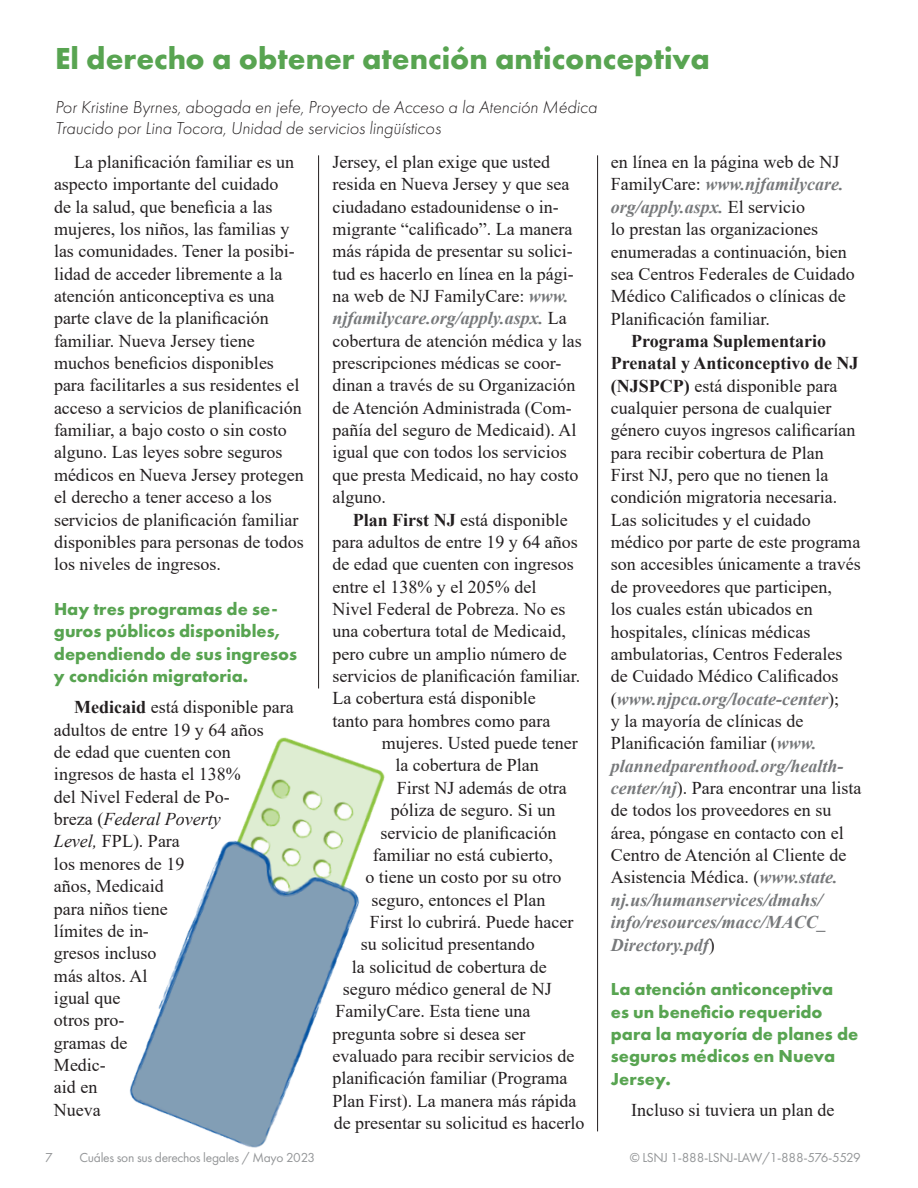
<style>
.page{position:relative;width:918px;height:1188px;background:#fff}
.page>*{position:absolute;margin:0;border:0;box-sizing:border-box;transform-origin:0 0}
.t1{font:700 31.5px "Futura PT";color:#58a451}
.t2{font:18px/22.4px "Times New Roman";color:#231f20}
.t3{font:700 18px/22.4px "Futura PT";color:#58a451}
.t4{font:italic 300 18px/21.6px "Futura PT";color:#231f20}
.t5{font:13.5px "Futura PT";letter-spacing:-.02em;color:#949698}
.s1{font-weight:700}
.s2{font-style:italic}
.s3{font-weight:700;font-style:italic;color:#77797b}
</style>
<div class="page">
<img style="left:129px;top:737px;width:256px;height:411px">
<hr style="left:318px;top:155px;width:1px;height:533px;background:#231f20">
<hr style="left:597px;top:155px;width:1px;height:976px;background:#231f20">
<h1 class="t1" style="left:55px;top:39px;width:656px">El derecho a obtener atención anticonceptiva</h1>
<p class="t4" style="left:55px;top:96px;width:544px">Por Kristine Byrnes, abogada en jefe, Proyecto de Acceso a la Atención Médica<br>Traucido por Lina Tocora, Unidad de servicios lingüísticos</p>
<p class="t2" style="left:54px;top:150px;width:251px;text-indent:20px">La planificación familiar es un aspecto importante del cuidado<br>de la salud, que beneficia a las mujeres, los niños, las familias y las comunidades. Tener la posibi&shy;lidad de acceder libremente a la atención anticonceptiva es una parte clave de la planificación familiar. Nueva Jersey tiene muchos beneficios disponibles para facilitarles a sus residentes el acceso a servicios de planificación familiar, a bajo costo o sin costo alguno. Las leyes sobre seguros médicos en Nueva Jersey protegen el derecho a tener acceso a los servicios de planificación familiar disponibles para personas de todos los niveles de ingresos.</p>
<p class="t3" style="left:54px;top:597px;width:245px">Hay tres programas de se&shy;guros públicos disponibles, dependiendo de sus ingresos y condición migratoria.</p>
<p class="t2" style="left:54px;top:696px;width:241px;text-indent:20px"><span class="s1">Medicaid</span> está disponible para adultos de entre 19 y 64 años<br>de edad que cuenten con ingresos de hasta el 138%<br>del Nivel Federal de Po-<br>breza (<span class="s2">Federal Poverty<br>Level,</span> FPL). Para<br>los menores de 19<br>años, Medicaid<br>para niños tiene<br>límites de in-<br>gresos incluso<br>más altos. Al<br>igual que<br>otros pro-<br>gramas de<br>Medic-<br>aid en<br>Nueva</p>
<p class="t2" style="left:332px;top:150px;width:251px">Jersey, el plan exige que usted resida en Nueva Jersey y que sea ciudadano estadounidense o in&shy;migrante “calificado”. La manera más rápida de presentar su solici&shy;tud es hacerlo en línea en la pági&shy;na web de NJ FamilyCare: <span class="s3">www. njfamilycare.org/apply.aspx.</span> La cobertura de atención médica y las prescripciones médicas se coor&shy;dinan a través de su Organización de Atención Administrada (Com&shy;pañía del seguro de Medicaid). Al igual que con todos los servicios que presta Medicaid, no hay costo alguno.</p>
<p class="t2" style="left:332px;top:508px;width:249px;text-indent:20px"><span class="s1">Plan First NJ</span> está disponible para adultos de entre 19 y 64 años de edad que cuenten con ingresos entre el 138% y el 205% del<br>Nivel Federal de Pobreza. No es una cobertura total de Medicaid, pero cubre un amplio número de servicios de planificación familiar.<br>La cobertura está disponible<br>tanto para hombres como para</p>
<p class="t2" style="left:382px;top:731px;width:197px">mujeres. Usted puede tener</p>
<p class="t2" style="left:395px;top:754px;width:145px">la cobertura de Plan</p>
<p class="t2" style="left:397px;top:776px;width:171px">First NJ además de otra</p>
<p class="t2" style="left:391px;top:798px;width:166px">póliza de seguro. Si un</p>
<p class="t2" style="left:380px;top:821px;width:177px">servicio de planificación</p>
<p class="t2" style="left:373px;top:843px;width:181px">familiar no está cubierto,</p>
<p class="t2" style="left:365px;top:865px;width:197px">o tiene un costo por su otro</p>
<p class="t2" style="left:371px;top:888px;width:175px">seguro, entonces el Plan</p>
<p class="t2" style="left:370px;top:910px;width:205px">First lo cubrirá. Puede hacer</p>
<p class="t2" style="left:361px;top:933px;width:175px">su solicitud presentando</p>
<p class="t2" style="left:352px;top:955px;width:196px">la solicitud de cobertura de</p>
<p class="t2" style="left:343px;top:977px;width:210px">seguro médico general de NJ</p>
<p class="t2" style="left:335px;top:1000px;width:196px">FamilyCare. Esta tiene una</p>
<p class="t2" style="left:332px;top:1022px;width:194px">pregunta sobre si desea ser</p>
<p class="t2" style="left:332px;top:1044px;width:243px">evaluado para recibir servicios de</p>
<p class="t2" style="left:332px;top:1067px;width:236px">planificación familiar (Programa</p>
<p class="t2" style="left:332px;top:1089px;width:245px">Plan First). La manera más rápida</p>
<p class="t2" style="left:334px;top:1111px;width:252px">de presentar su solicitud es hacerlo</p>
<p class="t2" style="left:611px;top:150px;width:245px">en línea en la página web de NJ<br>FamilyCare: <span class="s3">www.njfamilycare. org/apply.aspx.</span> El servicio<br>lo prestan las organizaciones enumeradas a continuación, bien sea Centros Federales de Cuidado<br>Médico Calificados o clínicas de<br>Planificación familiar.</p>
<p class="t2" style="left:611px;top:329px;width:252px;text-indent:20px"><span class="s1">Programa Suplementario<br>Prenatal y Anticonceptivo de NJ (NJSPCP)</span> está disponible para cualquier persona de cualquier género cuyos ingresos calificarían para recibir cobertura de Plan<br>First NJ, pero que no tienen la condición migratoria necesaria.<br>Las solicitudes y el cuidado médico por parte de este programa son accesibles únicamente a través de proveedores que participen,<br>los cuales están ubicados en hospitales, clínicas médicas ambulatorias, Centros Federales de Cuidado Médico Calificados (<span class="s3">www.njpca.org/locate-center</span>);<br>y la mayoría de clínicas de<br>Planificación familiar (<span class="s3">www. plannedparenthood.org/health&shy;center/nj</span>). Para encontrar una lista de todos los proveedores en su área, póngase en contacto con el<br>Centro de Atención al Cliente de<br>Asistencia Médica. (<span class="s3">www.state. nj.us/humanservices/dmahs/ info/resources/macc/MACC_<br>Directory.pdf</span>)</p>
<p class="t3" style="left:611px;top:978px;width:249px">La atención anticonceptiva<br>es un beneficio requerido para la mayoría de planes de seguros médicos en Nueva<br>Jersey.</p>
<p class="t2" style="left:631px;top:1098px;width:205px">Incluso si tuviera un plan de</p>
<p class="t5" style="left:45px;top:1149px;width:9px">7</p>
<p class="t5" style="left:79px;top:1149px;width:237px">Cuáles son sus derechos legales / Mayo 2023</p>
<p class="t5" style="left:630px;top:1149px;width:233px">© LSNJ 1-888-LSNJ-LAW/1-888-576-5529</p>
</div>
